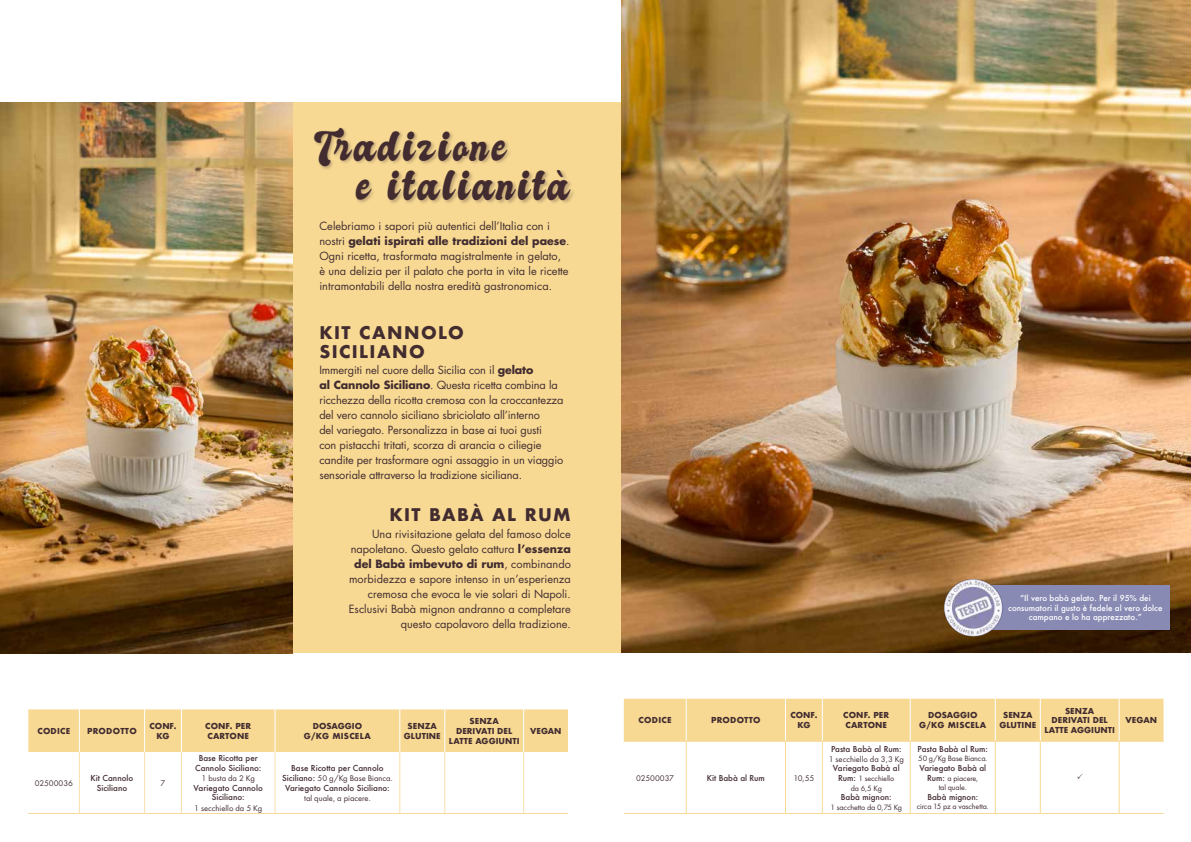
<style>
.page{position:relative;width:1191px;height:842px;background:#fff}
.page>*{position:absolute;margin:0;border:0;box-sizing:border-box;transform-origin:0 0}
.t1{font:42.5px/39.5px "Autolova";letter-spacing:.08em;color:#422c30}
.t2{font:700 17px/19px "Futura";letter-spacing:.08em;color:#422c30}
.t3{font:11px/15px "Futura Std";color:#422c30}
.t4{font:8.5px "Futura PT";color:#422c30}
.t5{font:500 8px/9.6px "Futura";color:#422c30;text-align:center}
.t6{font:700 8px/9.6px "Futura";letter-spacing:.005em;color:#422c30;text-align:center}
.t7{font:8px/9.6px "Futura PT";letter-spacing:-.01em;color:#422c30;text-align:center}
.t8{font:500 8px/9.6px "Futura";color:#fff;text-align:center}
.t9{font:700 8px "Futura";letter-spacing:.03em;color:#422c30}
.s1{font-weight:700}
.s2{font-family:"Futura";font-weight:500;font-size:8px}
.s3{font-family:"Futura";font-weight:500}
</style>
<div class="page">
<div style="left:27px;top:102px;width:1162px;height:551px;background:#f7d993"></div>
<img style="left:0;top:103px;width:292px;height:550px">
<img style="left:622px;top:0;width:569px;height:653px">
<div style="left:28px;top:709px;width:540px;height:43px;background:#f7d993"></div>
<hr style="left:79px;top:709px;width:1px;height:43px;background:#fff">
<hr style="left:144px;top:709px;width:1px;height:43px;background:#fff">
<hr style="left:181px;top:709px;width:1px;height:43px;background:#fff">
<hr style="left:275px;top:709px;width:1px;height:43px;background:#fff">
<hr style="left:399px;top:709px;width:1px;height:43px;background:#fff">
<hr style="left:444px;top:709px;width:1px;height:43px;background:#fff">
<hr style="left:523px;top:709px;width:1px;height:43px;background:#fff">
<hr style="left:79px;top:752px;width:1px;height:61px;background:#f9e0aa">
<hr style="left:144px;top:752px;width:1px;height:61px;background:#f9e0aa">
<hr style="left:181px;top:752px;width:1px;height:61px;background:#f9e0aa">
<hr style="left:275px;top:752px;width:1px;height:61px;background:#f9e0aa">
<hr style="left:399px;top:752px;width:1px;height:61px;background:#f9e0aa">
<hr style="left:444px;top:752px;width:1px;height:61px;background:#f9e0aa">
<hr style="left:523px;top:752px;width:1px;height:61px;background:#f9e0aa">
<hr style="left:28px;top:813px;width:51px;height:1px;background:#f7d993">
<hr style="left:79px;top:813px;width:66px;height:1px;background:#f7d993">
<hr style="left:145px;top:813px;width:36px;height:1px;background:#f7d993">
<hr style="left:181px;top:813px;width:94px;height:1px;background:#f7d993">
<hr style="left:275px;top:813px;width:125px;height:1px;background:#f7d993">
<hr style="left:400px;top:813px;width:45px;height:1px;background:#f7d993">
<hr style="left:445px;top:813px;width:78px;height:1px;background:#f7d993">
<hr style="left:523px;top:813px;width:45px;height:1px;background:#f7d993">
<div style="left:624px;top:699px;width:539px;height:42px;background:#f7d993"></div>
<hr style="left:686px;top:699px;width:1px;height:42px;background:#fff">
<hr style="left:785px;top:699px;width:1px;height:42px;background:#fff">
<hr style="left:822px;top:699px;width:1px;height:42px;background:#fff">
<hr style="left:910px;top:699px;width:1px;height:42px;background:#fff">
<hr style="left:995px;top:699px;width:1px;height:42px;background:#fff">
<hr style="left:1040px;top:699px;width:1px;height:42px;background:#fff">
<hr style="left:1118px;top:699px;width:1px;height:42px;background:#fff">
<hr style="left:686px;top:741px;width:1px;height:72px;background:#f7d993">
<hr style="left:785px;top:741px;width:1px;height:72px;background:#f7d993">
<hr style="left:822px;top:741px;width:1px;height:72px;background:#f7d993">
<hr style="left:910px;top:741px;width:1px;height:72px;background:#f7d993">
<hr style="left:995px;top:741px;width:1px;height:72px;background:#f7d993">
<hr style="left:1040px;top:741px;width:1px;height:72px;background:#f7d993">
<hr style="left:1119px;top:741px;width:1px;height:72px;background:#f7d993">
<hr style="left:995px;top:813px;width:45px;height:1px;background:#f7d993">
<hr style="left:1040px;top:813px;width:79px;height:1px;background:#f7d993">
<hr style="left:1119px;top:813px;width:44px;height:1px;background:#f7d993">
<hr style="left:624px;top:813px;width:62px;height:1px;background:#f7d993">
<hr style="left:686px;top:813px;width:99px;height:1px;background:#f7d993">
<hr style="left:785px;top:813px;width:37px;height:1px;background:#f7d993">
<hr style="left:822px;top:813px;width:88px;height:1px;background:#f7d993">
<hr style="left:910px;top:813px;width:85px;height:1px;background:#f7d993">
<hr style="left:624px;top:741px;width:62px;height:1px;background:#f7d993">
<hr style="left:686px;top:741px;width:99px;height:1px;background:#f7d993">
<hr style="left:785px;top:741px;width:37px;height:1px;background:#f7d993">
<hr style="left:822px;top:741px;width:88px;height:1px;background:#f7d993">
<hr style="left:910px;top:741px;width:85px;height:1px;background:#f7d993">
<hr style="left:995px;top:741px;width:45px;height:1px;background:#f7d993">
<hr style="left:1040px;top:741px;width:79px;height:1px;background:#f7d993">
<hr style="left:1119px;top:741px;width:44px;height:1px;background:#f7d993">
<div style="left:313px;top:126px;width:262px;height:79px;background:#422c30;opacity:.3"></div>
<div style="left:984px;top:585px;width:185px;height:45px;background:#888ab3"></div>
<img style="left:944px;top:579px;width:59px;height:58px">
<h1 class="t1" style="left:356px;top:126px;width:215px;text-indent:-42px">Tradizione<br>e italianità</h1>
<p class="t3" style="left:319px;top:218px;width:252px">Celebriamo i sapori più autentici dell’Italia con i nostri <span class="s1">gelati ispirati alle tradizioni del paese</span>.<br>Ogni ricetta, trasformata magistralmente in gelato,<br>è una delizia per il palato che porta in vita le ricette intramontabili della nostra eredità gastronomica.</p>
<h2 class="t2" style="left:319px;top:323px;width:146px">KIT CANNOLO<br>SICILIANO</h2>
<p class="t3" style="left:319px;top:363px;width:246px">Immergiti nel cuore della Sicilia con il <span class="s1">gelato<br>al Cannolo Siciliano</span>. Questa ricetta combina la ricchezza della ricotta cremosa con la croccantezza del vero cannolo siciliano sbriciolato all’interno<br>del variegato. Personalizza in base ai tuoi gusti<br>con pistacchi tritati, scorza di arancia o ciliegie candite per trasformare ogni assaggio in un viaggio sensoriale attraverso la tradizione siciliana.</p>
<h2 class="t2" style="left:389px;top:505px;width:183px">KIT BABÀ AL RUM</h2>
<p class="t3" style="left:349px;top:526px;width:224px;text-align:right">Una rivisitazione gelata del famoso dolce napoletano. Questo gelato cattura <span class="s1">l’essenza del Babà imbevuto di rum</span>, combinando morbidezza e sapore intenso in un’esperienza cremosa che evoca le vie solari di Napoli.<br>Esclusivi Babà mignon andranno a completare questo capolavoro della tradizione.</p>
<p class="t6" style="left:37px;top:726px;width:35px">CODICE</p>
<p class="t9" style="left:87px;top:725px;width:51px">PRODOTTO</p>
<p class="t6" style="left:149px;top:721px;width:28px">CONF.<br>KG</p>
<p class="t6" style="left:205px;top:721px;width:47px;text-align:left">CONF. PER<br>CARTONE</p>
<p class="t6" style="left:304px;top:721px;width:69px">DOSAGGIO<br>G/KG MISCELA</p>
<p class="t6" style="left:404px;top:721px;width:38px">SENZA<br>GLUTINE</p>
<p class="t6" style="left:449px;top:717px;width:72px">SENZA<br>DERIVATI DEL<br>LATTE AGGIUNTI</p>
<p class="t6" style="left:530px;top:726px;width:33px">VEGAN</p>
<p class="t4" style="left:35px;top:778px;width:40px">02500036</p>
<p class="t5" style="left:91px;top:773px;width:44px">Kit Cannolo<br>Siciliano</p>
<p class="t4" style="left:161px;top:778px;width:6px">7</p>
<p class="t5" style="left:195px;top:753px;width:68px">Base Ricotta per<br>Cannolo Siciliano:</p>
<p class="t4" style="left:202px;top:773px;width:55px">1 busta da 2 Kg</p>
<p class="t5" style="left:194px;top:783px;width:71px">Variegato Cannolo<br>Siciliano:</p>
<p class="t4" style="left:194px;top:803px;width:69px">1 secchiello da 5 Kg</p>
<p class="t5" style="left:291px;top:763px;width:94px">Base Ricotta per Cannolo</p>
<p class="t4" style="left:282px;top:773px;width:112px"><span class="s2">Siciliano:</span> 50 g/Kg Base Bianca.</p>
<p class="t5" style="left:285px;top:783px;width:106px">Variegato Cannolo Siciliano:</p>
<p class="t4" style="left:304px;top:793px;width:68px">tal quale, a piacere.</p>
<p class="t8" style="left:1008px;top:593px;width:156px">“Il vero babà gelato. Per il 95% dei consumatori il gusto è fedele al vero dolce campano e lo ha apprezzato.”</p>
<p class="t6" style="left:638px;top:715px;width:35px">CODICE</p>
<p class="t9" style="left:711px;top:714px;width:51px">PRODOTTO</p>
<p class="t6" style="left:790px;top:711px;width:28px">CONF.<br>KG</p>
<p class="t6" style="left:843px;top:711px;width:47px;text-align:left">CONF. PER<br>CARTONE</p>
<p class="t6" style="left:919px;top:711px;width:69px">DOSAGGIO<br>G/KG MISCELA</p>
<p class="t6" style="left:999px;top:711px;width:38px">SENZA<br>GLUTINE</p>
<p class="t6" style="left:1044px;top:706px;width:72px">SENZA<br>DERIVATI DEL<br>LATTE AGGIUNTI</p>
<p class="t6" style="left:1125px;top:715px;width:33px">VEGAN</p>
<p class="t4" style="left:636px;top:773px;width:39px">02500037</p>
<p class="t5" style="left:707px;top:773px;width:60px">Kit Babà al Rum</p>
<p class="t4" style="left:793px;top:773px;width:23px">10,55</p>
<p class="t5" style="left:831px;top:744px;width:72px">Pasta Babà al Rum:</p>
<p class="t4" style="left:828px;top:754px;width:77px">1 secchiello da 3,3 Kg</p>
<p class="t5" style="left:833px;top:763px;width:68px">Variegato Babà al</p>
<p class="t7" style="left:838px;top:773px;width:58px"><span class="s3">Rum:</span> 1 secchiello da 6,5 Kg</p>
<p class="t5" style="left:841px;top:792px;width:52px">Babà mignon:</p>
<p class="t7" style="left:830px;top:802px;width:73px">1 sacchetto da 0,75 Kg</p>
<p class="t5" style="left:917px;top:744px;width:72px">Pasta Babà al Rum:</p>
<p class="t7" style="left:918px;top:754px;width:71px">50 g/Kg Base Bianca.</p>
<p class="t5" style="left:919px;top:763px;width:68px">Variegato Babà al</p>
<p class="t7" style="left:927px;top:773px;width:53px"><span class="s3">Rum:</span> a piacere, tal quale.</p>
<p class="t5" style="left:927px;top:792px;width:52px">Babà mignon:</p>
<p class="t7" style="left:917px;top:802px;width:73px">circa 15 pz a vaschetta.</p>
</div>
